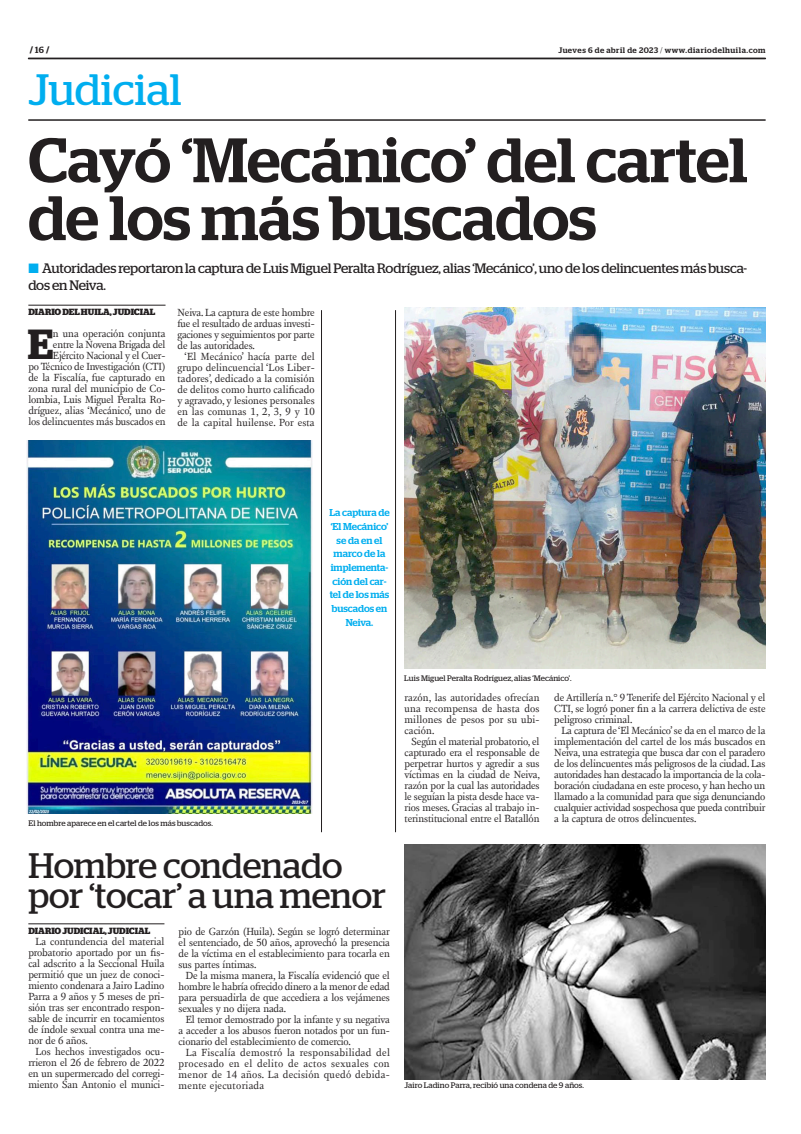
<style>
.page{position:relative;width:801px;height:1134px;background:#fff}
.page>*{position:absolute;margin:0;border:0;box-sizing:border-box;transform-origin:0 0}
.t1{font:500 62.6px/57.9px "Stag";letter-spacing:-.005em;color:#231f20}
.t2{font:43.9px "Stag";color:#00aeef}
.t3{font:600 42px "Stag";color:#231f20}
.t4{font:35.4px/30.9px "Stag";letter-spacing:-.005em;color:#231f20}
.t5{font:13.7px/16.5px "Stag";letter-spacing:-.015em;color:#231f20}
.t6{font:10.6px/11px "New Fournier BP";letter-spacing:-.01em;color:#231f20;text-align:justify}
.t7{font:500 10px/13.7px "Stag";letter-spacing:-.005em;color:#00aeef;text-align:center}
.t8{font:700 9px "Stag";color:#231f20}
.t9{font:8px "Stag";letter-spacing:.01em;color:#231f20}
.t10{font:500 8px "Stag";letter-spacing:.06em;color:#231f20}
.s1{font-weight:500}
.s2{font-weight:300}
.s3{color:#00aeef}
</style>
<div class="page">
<svg style="left:28px;top:58px;width:737px;height:1px"></svg>
<hr style="left:28px;top:120px;width:737px;height:1px;background:#231f20">
<img style="left:404px;top:308px;width:361px;height:361px">
<img style="left:26px;top:441px;width:287px;height:373px">
<img style="left:404px;top:845px;width:361px;height:234px">
<hr style="left:28px;top:305px;width:137px;height:1px;background:#231f20">
<hr style="left:28px;top:923px;width:136px;height:1px;background:#231f20">
<hr style="left:321px;top:310px;width:1px;height:522px;background:#231f20">
<hr style="left:395px;top:310px;width:1px;height:522px;background:#231f20">
<p class="t8" style="left:30px;top:45px;width:21px">/ <span class="s1">16</span> /</p>
<p class="t10" style="left:558px;top:45px;width:209px">Jueves 6 de abril de 2023 <span class="s2">/</span> www.diariodelhuila.com</p>
<h2 class="t2" style="left:28px;top:64px;width:155px">Judicial</h2>
<h1 class="t1" style="left:28px;top:131px;width:721px">Cayó ‘Mecánico’ del cartel de los más buscados</h1>
<p class="t5" style="left:28px;top:260px;width:720px"><span class="s3">■</span> Autoridades reportaron la captura de Luis Miguel Peralta Rodríguez, alias ‘Mecánico’, uno de los delincuentes más busca&shy;dos en Neiva.</p>
<p class="t8" style="left:28px;top:307px;width:128px">DIARIO DEL HUILA, JUDICIAL</p>
<h3 class="t3" style="left:28px;top:320px;width:27px">E</h3>
<p class="t6" style="left:177px;top:307px;width:139px">Neiva. La captura de este hombre fue el resultado de arduas investi&shy;gaciones y seguimientos por parte de las autoridades.</p>
<p class="t6" style="left:177px;top:351px;width:139px;text-indent:7px">‘El Mecánico’ hacía parte del grupo delincuencial ‘Los Liber&shy;tadores’, dedicado a la comisión de delitos como hurto calificado y agravado, y lesiones personales en las comunas 1, 2, 3, 9 y 10 de la capital huilense. Por esta</p>
<p class="t6" style="left:28px;top:328px;width:139px;text-align:right">n una operación conjunta<br>entre la Novena Brigada del<br>Ejército Nacional y el Cuer-<br>po Técnico de Investigación (CTI) de la Fiscalía, fue capturado en zona rural del municipio de Co&shy;lombia, Luis Miguel Peralta Ro&shy;dríguez, alias ‘Mecánico’, uno de los delincuentes más buscados en</p>
<p class="t7" style="left:329px;top:506px;width:62px">La captura de ‘El Mecánico’ se da en el marco de la implementa&shy;ción del car&shy;tel de los más buscados en<br>Neiva.</p>
<p class="t9" style="left:29px;top:819px;width:186px">El hombre aparece en el cartel de los más buscados.</p>
<h3 class="t4" style="left:28px;top:849px;width:359px">Hombre condenado por ‘tocar’ a una menor</h3>
<p class="t8" style="left:28px;top:925px;width:123px">DIARIO JUDICIAL, JUDICIAL</p>
<p class="t6" style="left:28px;top:936px;width:138px;text-indent:7px">La contundencia del material probatorio aportado por un fis&shy;cal adscrito a la Seccional Huila permitió que un juez de conoci&shy;miento condenara a Jairo Ladino Parra a 9 años y 5 meses de pri&shy;sión tras ser encontrado respon&shy;sable de incurrir en tocamientos de índole sexual contra una me&shy;nor de 6 años.</p>
<p class="t6" style="left:28px;top:1046px;width:138px;text-indent:7px">Los hechos investigados ocu&shy;rrieron el 26 de febrero de 2022 en un supermercado del corregi&shy;miento San Antonio el munici-</p>
<p class="t6" style="left:179px;top:926px;width:213px">pio de Garzón (Huila). Según se logró determinar el sentenciado, de 50 años, aprovechó la presencia de la víctima en el establecimiento para tocarla en sus partes íntimas.</p>
<p class="t6" style="left:179px;top:970px;width:213px;text-indent:7px">De la misma manera, la Fiscalía evidenció que el hombre le habría ofrecido dinero a la menor de edad para persuadirla de que accediera a los vejámenes sexuales y no dijera nada.</p>
<p class="t6" style="left:179px;top:1014px;width:213px;text-indent:7px">El temor demostrado por la infante y su negativa a acceder a los abusos fueron notados por un fun&shy;cionario del establecimiento de comercio.</p>
<p class="t6" style="left:179px;top:1047px;width:213px;text-indent:7px">La Fiscalía demostró la responsabilidad del procesado en el delito de actos sexuales con menor de 14 años. La decisión quedó debida&shy;mente ejecutoriada</p>
<p class="t9" style="left:404px;top:674px;width:169px">Luis Miguel Peralta Rodríguez, alias ‘Mecánico’.</p>
<p class="t6" style="left:404px;top:691px;width:137px">razón, las autoridades ofrecían una recompensa de hasta dos millones de pesos por su ubi&shy;cación.</p>
<p class="t6" style="left:404px;top:735px;width:137px;text-indent:7px">Según el material probatorio, el capturado era el responsable de perpetrar hurtos y agredir a sus víctimas en la ciudad de Neiva, razón por la cual las autoridades le seguían la pista desde hace va&shy;rios meses. Gracias al trabajo in&shy;terinstitucional entre el Batallón</p>
<p class="t6" style="left:554px;top:691px;width:213px">de Artillería n.° 9 Tenerife del Ejército Nacional y el CTI, se logró poner fin a la carrera delictiva de este peligroso criminal.</p>
<p class="t6" style="left:554px;top:724px;width:213px;text-indent:7px">La captura de ‘El Mecánico’ se da en el marco de la implementación del cartel de los más buscados en Neiva, una estrategia que busca dar con el paradero de los delincuentes más peligrosos de la ciudad. Las autoridades han destacado la importancia de la cola&shy;boración ciudadana en este proceso, y han hecho un llamado a la comunidad para que siga denunciando cualquier actividad sospechosa que pueda contribuir a la captura de otros delincuentes.</p>
<p class="t9" style="left:404px;top:1081px;width:181px">Jairo Ladino Parra, recibió una condena de 9 años.</p>
</div>
